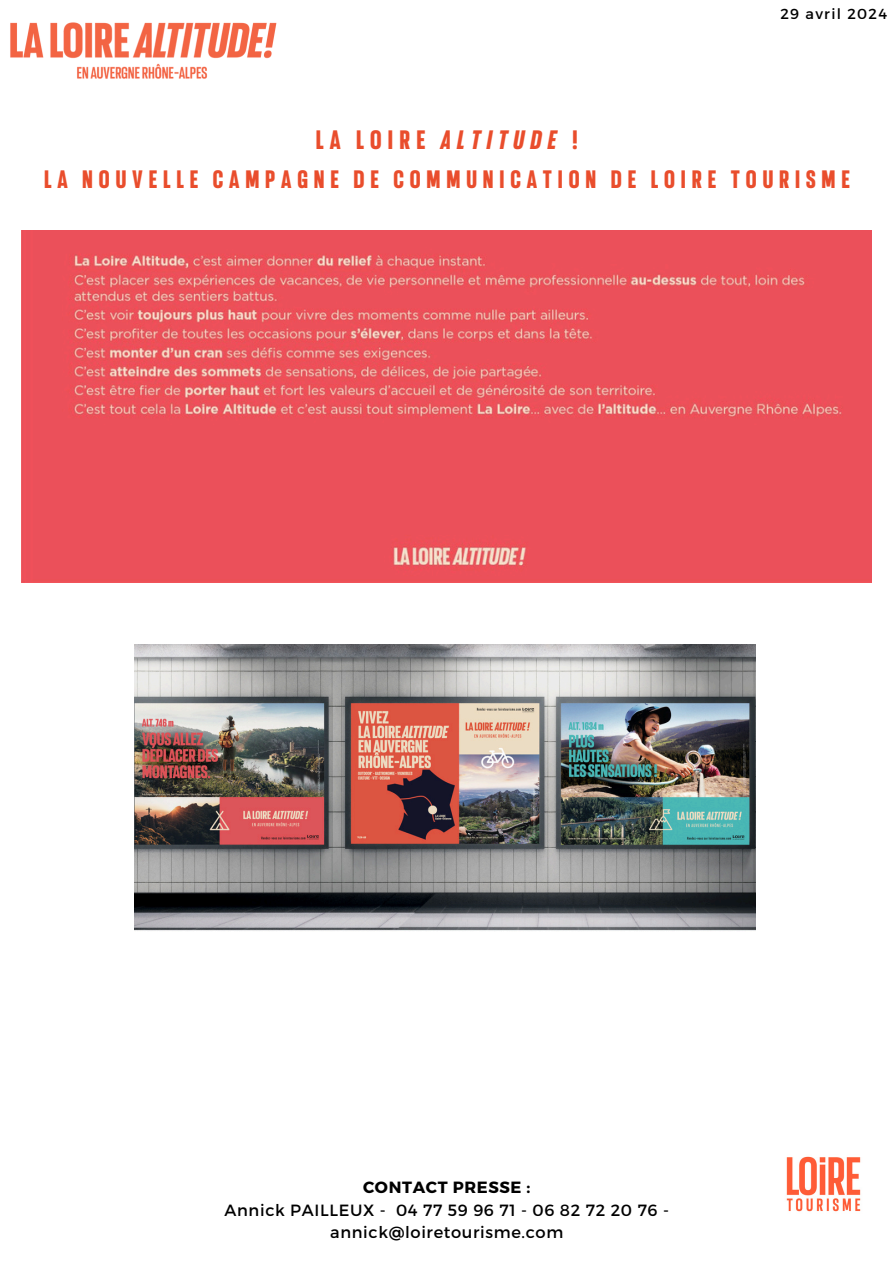
<style>
.page{position:relative;width:894px;height:1264px;background:#fff}
.page>*{position:absolute;margin:0;border:0;box-sizing:border-box;transform-origin:0 0}
.t1{font:900 condensed 28.2px "Resolve";letter-spacing:.22em;color:#e94d2c}
.t2{font:900 condensed 26.7px "Resolve";letter-spacing:.22em;color:#e94d2c}
.t3{font:16.2px/22.5px "Montserrat";letter-spacing:.04em;color:#000;text-align:center}
.t4{font:14.55px "Montserrat";letter-spacing:.09em;color:#000}
.s1{font-style:italic}
.s2{font-weight:700}
</style>
<div class="page">
<img style="left:10px;top:22px;width:267px;height:57px">
<img style="left:786px;top:1156px;width:75px;height:56px">
<img style="left:21px;top:230px;width:850px;height:352px">
<img style="left:134px;top:644px;width:621px;height:287px">
<h2 class="t4" style="left:780px;top:4px;width:108px">29 avril 2024</h2>
<p class="t1" style="left:315px;top:125px;width:264px">LA LOIRE <span class="s1">ALTITUDE</span> !</p>
<p class="t2" style="left:44px;top:165px;width:807px">LA NOUVELLE CAMPAGNE DE COMMUNICATION DE LOIRE TOURISME</p>
<p class="t3" style="left:224px;top:1175px;width:446px"><span class="s2">CONTACT PRESSE :<br></span>Annick PAILLEUX - 04 77 59 96 71 - 06 82 72 20 76 - annick@loiretourisme.com</p>
</div>
